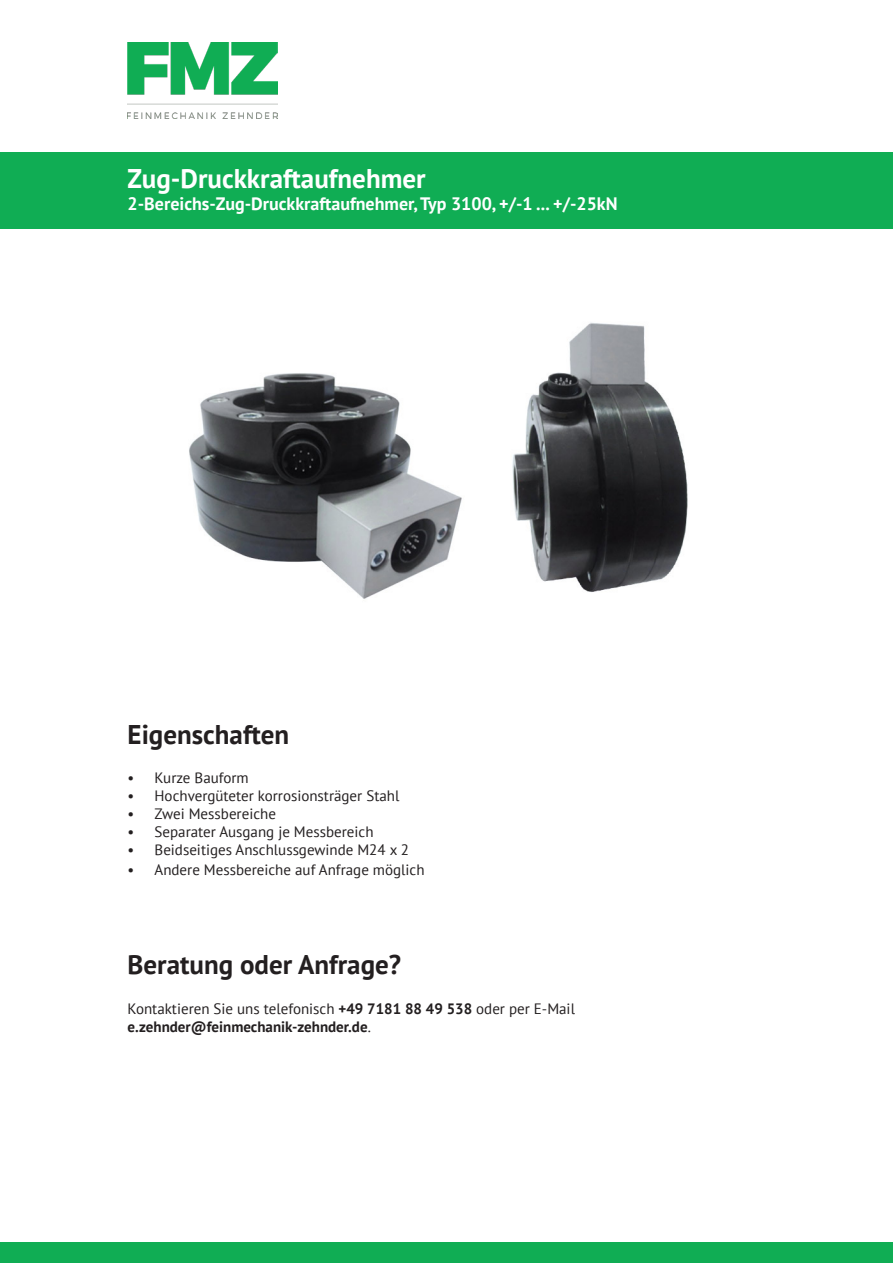
<style>
.page{position:relative;width:893px;height:1263px;background:#fff}
.page>*{position:absolute;margin:0;border:0;box-sizing:border-box;transform-origin:0 0}
.t1{font:700 27px "PT Sans";color:#231f20}
.t2{font:700 27px "PT Sans";color:#fff}
.t3{font:700 18px "PT Sans";color:#fff}
.t4{font:15px "PT Sans";color:#231f20}
.t5{font:700 15px "PT Sans";color:#231f20}
.s1{font-weight:700}
.s2{font-weight:400}
</style>
<div class="page">
<div style="left:0;top:152px;width:893px;height:76px;background:#10ad54"></div>
<img style="left:128px;top:43px;width:150px;height:76px">
<div style="left:0;top:1242px;width:893px;height:21px;background:#10ad54"></div>
<img style="left:189px;top:322px;width:499px;height:277px">
<p class="t2" style="left:128px;top:161px;width:300px">Zug-Druckkraftaufnehmer</p>
<p class="t3" style="left:128px;top:192px;width:491px">2-Bereichs-Zug-Druckkraftaufnehmer, Typ 3100, +/-1 ... +/-25kN</p>
<p class="t1" style="left:128px;top:716px;width:163px">Eigenschaften</p>
<p class="t4" style="left:128px;top:768px;width:123px">• Kurze Bauform</p>
<p class="t4" style="left:128px;top:786px;width:273px">• Hochvergüteter korrosionsträger Stahl</p>
<p class="t4" style="left:128px;top:804px;width:150px">• Zwei Messbereiche</p>
<p class="t4" style="left:128px;top:822px;width:247px">• Separater Ausgang je Messbereich</p>
<p class="t4" style="left:128px;top:840px;width:283px">• Beidseitiges Anschlussgewinde M24 x 2</p>
<p class="t4" style="left:128px;top:860px;width:299px">• Andere Messbereiche auf Anfrage möglich</p>
<p class="t1" style="left:128px;top:946px;width:275px">Beratung oder Anfrage?</p>
<p class="t4" style="left:128px;top:999px;width:449px">Kontaktieren Sie uns telefonisch <span class="s1">+49 7181 88 49 538</span> oder per E-Mail</p>
<p class="t5" style="left:128px;top:1016px;width:245px">e.zehnder@feinmechanik-zehnder.de<span class="s2">.</span></p>
</div>
